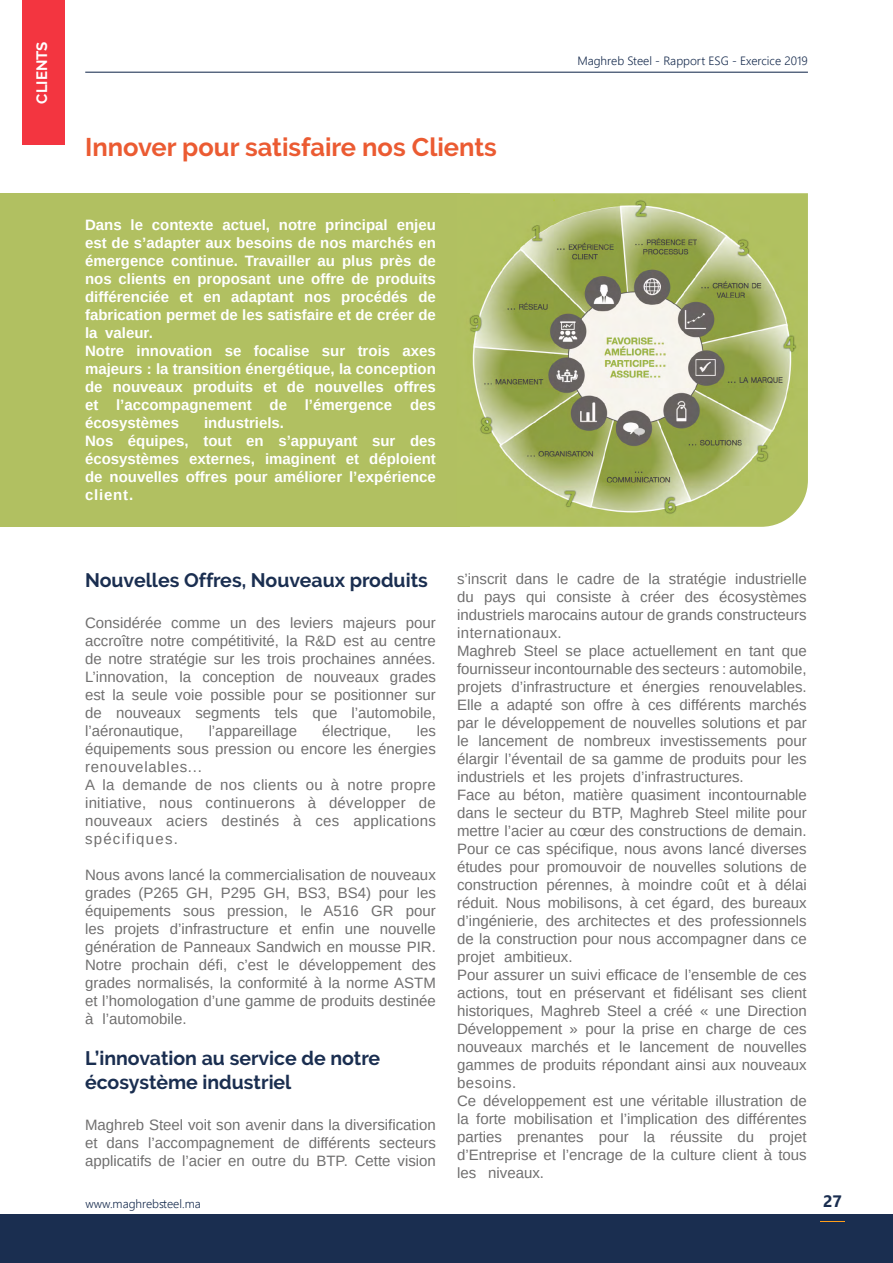
<style>
.page{position:relative;width:893px;height:1263px;background:#fff}
.page>*{position:absolute;margin:0;border:0;box-sizing:border-box;transform-origin:0 0}
.t1{font:700 25.5px "Raleway";color:#eb5b32}
.t2{font:700 19.5px/23.4px "Raleway";color:#1a2e50}
.t3{font:700 16.5px "Segoe UI";color:#1a2e50}
.t4{font:15px/18px "Arimo";color:#706f6f;text-align:justify}
.t5{font:700 15px/18px "Arimo";color:#fff}
.t6{font:15px/18px "Arimo";letter-spacing:.02em;color:#706f6f}
.t7{font:700 15px "Raleway";color:#fff}
.t8{font:300 12px "Segoe UI";color:#1a2e50}
</style>
<div class="page">
<div style="left:0;top:1214px;width:893px;height:49px;background:#1a2e50"></div>
<svg style="left:820px;top:1221px;width:25px;height:1px"></svg>
<hr style="left:85px;top:72px;width:723px;height:1px;background:#1a2e50">
<div style="left:0;top:193px;width:470px;height:334px;background:#b1c061"></div>
<img style="left:469px;top:193px;width:339px;height:334px">
<div style="left:22px;top:0;width:43px;height:145px;background:#f33540"></div>
<p class="t7" style="left:33px;top:104px;width:64px;rotate:-90deg">CLIENTS</p>
<h1 class="t1" style="left:85px;top:132px;width:413px">Innover pour satisfaire nos Clients</h1>
<p class="t5" style="left:85px;top:217px;width:352px">Dans le contexte actuel, notre principal enjeu est de s’adapter aux besoins de nos marchés en émergence continue. Travailler au plus près de nos clients en proposant une offre de produits différenciée et en adaptant nos procédés de fabrication permet de les satisfaire et de créer de la valeur.<br>Notre innovation se focalise sur trois axes majeurs : la transition énergétique, la conception de nouveaux produits et de nouvelles offres et l’accompagnement de l’émergence des écosystèmes</p>
<p class="t5" style="left:85px;top:415px;width:352px;text-indent:119px">industriels.<br>Nos équipes, tout en s’appuyant sur des écosystèmes externes, imaginent et déploient de nouvelles offres pour améliorer l’expérience client.</p>
<p class="t8" style="left:577px;top:50px;width:232px">Maghreb Steel - Rapport ESG - Exercice 2019</p>
<h2 class="t2" style="left:85px;top:568px;width:344px">Nouvelles Offres, Nouveaux produits</h2>
<p class="t4" style="left:85px;top:614px;width:352px">Considérée comme un des leviers majeurs pour accroître notre compétitivité, la R&amp;D est au centre de notre stratégie sur les trois prochaines années.<br>L’innovation, la conception de nouveaux grades est la seule voie possible pour se positionner sur de nouveaux segments tels que l’automobile, l’aéronautique,</p>
<p class="t4" style="left:209px;top:722px;width:90px">l’appareillage</p>
<p class="t4" style="left:322px;top:722px;width:71px">électrique,</p>
<p class="t6" style="left:85px;top:722px;width:352px;text-indent:332px">les équipements sous pression ou encore les énergies renouvelables...<br>A la demande de nos clients ou à notre propre initiative, nous continuerons à développer de nouveaux aciers destinés à ces applications spécifiques.</p>
<p class="t4" style="left:85px;top:866px;width:352px">Nous avons lancé la commercialisation de nouveaux grades (P265 GH, P295 GH, BS3, BS4) pour les équipements sous pression, le A516 GR pour les projets d’infrastructure et enfin une nouvelle génération de Panneaux Sandwich en mousse PIR.<br>Notre prochain défi, c’est le développement des grades normalisés, la conformité à la norme ASTM et l’homologation d’une gamme de produits destinée à l’automobile.</p>
<h2 class="t2" style="left:85px;top:1047px;width:297px">L’innovation au service de notre écosystème industriel</h2>
<p class="t4" style="left:85px;top:1116px;width:352px">Maghreb Steel voit son avenir dans la diversification et dans l’accompagnement de différents secteurs applicatifs de l’acier en outre du BTP. Cette vision</p>
<p class="t4" style="left:457px;top:570px;width:351px;text-align:left">s’inscrit dans le cadre de la stratégie industrielle du pays qui consiste à créer des écosystèmes industriels marocains autour de grands constructeurs internationaux.<br>Maghreb Steel se place actuellement en tant que fournisseur incontournable des secteurs : automobile, projets d’infrastructure et énergies renouvelables.<br>Elle a adapté son offre à ces différents marchés par le développement de nouvelles solutions et par le lancement de nombreux investissements pour élargir l’éventail de sa gamme de produits pour les industriels et les projets d’infrastructures.<br>Face au béton, matière quasiment incontournable dans le secteur du BTP, Maghreb Steel milite pour mettre l’acier au cœur des constructions de demain.<br>Pour ce cas spécifique, nous avons lancé diverses études pour promouvoir de nouvelles solutions de construction pérennes, à moindre coût et à délai réduit. Nous mobilisons, à cet égard, des bureaux d’ingénierie, des architectes et des professionnels de la construction pour nous accompagner dans ce projet ambitieux.<br>Pour assurer un suivi efficace de l’ensemble de ces actions, tout en préservant et fidélisant ses client historiques, Maghreb Steel a créé « une Direction Développement » pour la prise en charge de ces nouveaux marchés et le lancement de nouvelles gammes de produits répondant ainsi aux nouveaux besoins.<br>Ce développement est une véritable illustration de la forte mobilisation et l’implication des différentes parties prenantes pour la réussite du projet d’Entreprise et l’encrage de la culture client à tous les niveaux.</p>
<p class="t8" style="left:85px;top:1192px;width:117px">www.maghrebsteel.ma</p>
<p class="t3" style="left:823px;top:1186px;width:20px">27</p>
</div>
